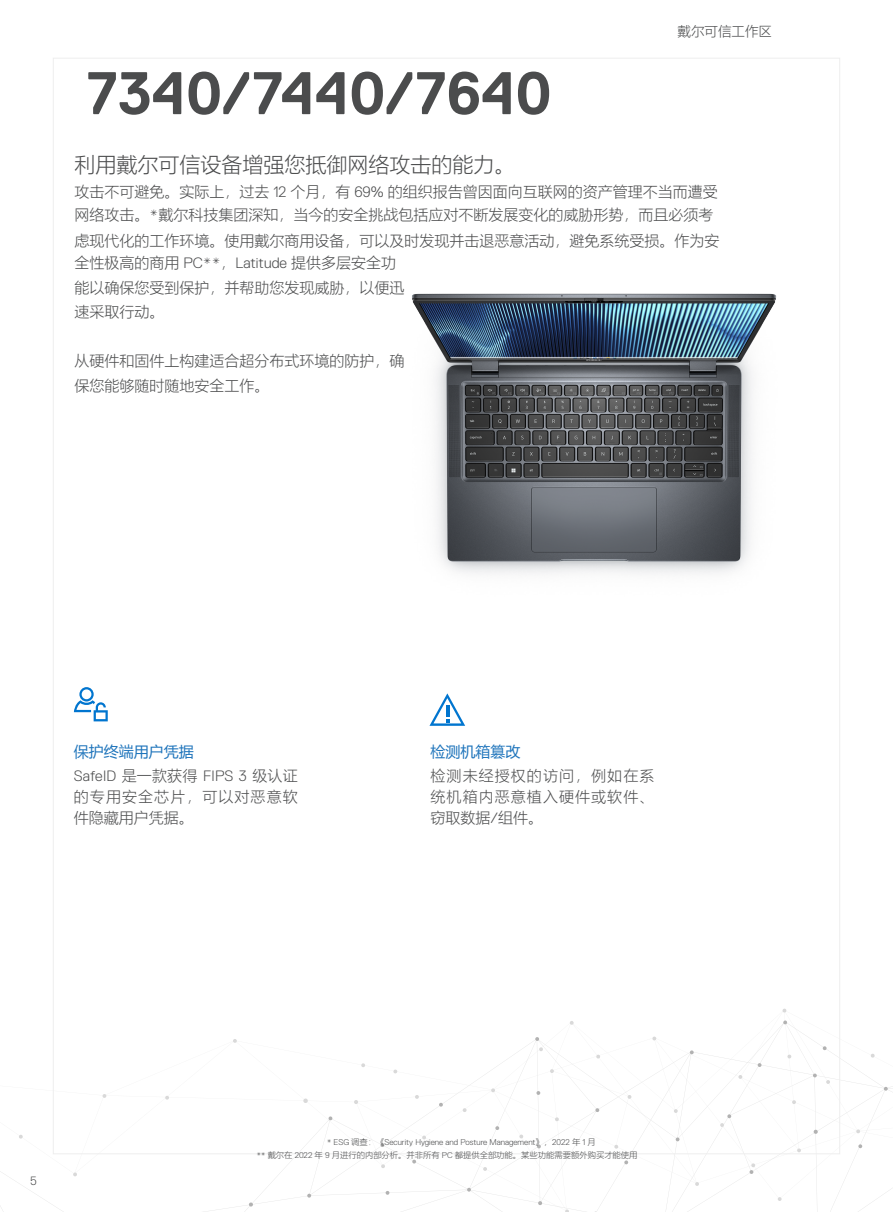
<style>
.page{position:relative;width:893px;height:1212px;background:#fff}
.page>*{position:absolute;margin:0;border:0;box-sizing:border-box;transform-origin:0 0}
.t1{font:700 60px "Dell Replica";color:#4b4c4d}
.t2{font:300 21px "Microsoft Ya Hei";color:#4b4c4d}
.t3{font:300 15px/21px "Microsoft Ya Hei";color:#4b4c4d}
.t4{font:300 15px/21px "Microsoft Ya Hei";letter-spacing:.07em;color:#4b4c4d}
.t5{font:300 15px "Dell Replica";letter-spacing:.015em;color:#4b4c4d}
.t6{font:15px "Microsoft Ya Hei";color:#1e74bb}
.t7{font:300 13.5px "Microsoft Ya Hei";color:#4b4c4d}
.t8{font:300 12px "Dell Replica";color:#4b4c4d}
.t9{font:300 8.25px "Dell Replica";color:#4b4c4d}
.t10{font:300 8.25px "Microsoft Ya Hei";color:#4b4c4d}
.s1{font-family:"Dell Replica"}
.s2{font-family:"Microsoft Ya Hei"}
</style>
<div class="page">
<svg style="left:0;top:1008px;width:893px;height:204px"></svg>
<svg style="left:758px;top:1063px;width:4px;height:4px"></svg>
<svg style="left:823px;top:1046px;width:4px;height:4px"></svg>
<svg style="left:814px;top:1130px;width:4px;height:4px"></svg>
<svg style="left:813px;top:1073px;width:4px;height:4px"></svg>
<svg style="left:884px;top:1087px;width:4px;height:4px"></svg>
<svg style="left:690px;top:1050px;width:4px;height:4px"></svg>
<svg style="left:783px;top:1020px;width:4px;height:4px"></svg>
<svg style="left:535px;top:1037px;width:4px;height:4px"></svg>
<svg style="left:537px;top:1144px;width:4px;height:4px"></svg>
<svg style="left:380px;top:1143px;width:4px;height:4px"></svg>
<svg style="left:249px;top:1202px;width:4px;height:4px"></svg>
<svg style="left:538px;top:1201px;width:4px;height:4px"></svg>
<svg style="left:595px;top:1108px;width:4px;height:4px"></svg>
<svg style="left:749px;top:1163px;width:6px;height:11px"></svg>
<svg style="left:307px;top:1193px;width:4px;height:4px"></svg>
<svg style="left:328px;top:1116px;width:4px;height:4px"></svg>
<svg style="left:439px;top:1103px;width:4px;height:4px"></svg>
<svg style="left:467px;top:1188px;width:4px;height:3px"></svg>
<svg style="left:386px;top:1191px;width:4px;height:4px"></svg>
<svg style="left:676px;top:1137px;width:4px;height:4px"></svg>
<svg style="left:720px;top:1114px;width:11px;height:13px"></svg>
<svg style="left:858px;top:1144px;width:4px;height:4px"></svg>
<svg style="left:624px;top:1160px;width:4px;height:4px"></svg>
<svg style="left:495px;top:1126px;width:4px;height:4px"></svg>
<svg style="left:536px;top:1091px;width:4px;height:4px"></svg>
<svg style="left:412px;top:1159px;width:4px;height:4px"></svg>
<img style="left:412px;top:293px;width:365px;height:280px">
<svg style="left:74px;top:687px;width:34px;height:34px"></svg>
<svg style="left:429px;top:693px;width:36px;height:33px"></svg>
<p class="t7" style="left:677px;top:22px;width:96px">戴尔可信工作区</p>
<h1 class="t1" style="left:86px;top:60px;width:467px">7340/7440/7640</h1>
<h2 class="t2" style="left:75px;top:150px;width:442px">利用戴尔可信设备增强您抵御网络攻击的能力。</h2>
<p class="t3" style="left:75px;top:179px;width:645px;line-height:23.4px">攻击不可避免。实际上，过去 <span class="s1">12</span> 个月，有 <span class="s1">69%</span> 的组织报告曾因面向互联网的资产管理不当而遭受网络攻击。<span class="s1">*</span>戴尔科技集团深知，当今的安全挑战包括应对不断发展变化的威胁形势，而且必须考</p>
<p class="t3" style="left:75px;top:229px;width:646px;line-height:22.2px">虑现代化的工作环境。使用戴尔商用设备，可以及时发现并击退恶意活动，避免系统受损。作为安全性极高的商用 <span class="s1">PC**</span>，<span class="s1">Latitude</span> 提供多层安全功</p>
<p class="t3" style="left:75px;top:275px;width:331px;line-height:23.9px">能以确保您受到保护，并帮助您发现威胁，以便迅速采取行动。</p>
<p class="t3" style="left:75px;top:348px;width:331px;line-height:24.8px">从硬件和固件上构建适合超分布式环境的防护，确保您能够随时随地安全工作。</p>
<p class="t6" style="left:74px;top:742px;width:121px">保护终端用户凭据</p>
<p class="t5" style="left:74px;top:768px;width:225px">SafeID <span class="s2">是一款获得</span> FIPS 3 <span class="s2">级认证</span></p>
<p class="t4" style="left:74px;top:786px;width:225px">的专用安全芯片，可以对恶意软件隐藏用户凭据。</p>
<p class="t6" style="left:431px;top:742px;width:91px">检测机箱篡改</p>
<p class="t3" style="left:431px;top:765px;width:225px;text-align:justify">检测未经授权的访问，例如在系统机箱内恶意植入硬件或软件、窃取数据<span class="s1">/</span>组件。</p>
<p class="t8" style="left:30px;top:1174px;width:8px">5</p>
<p class="t9" style="left:327px;top:1137px;width:270px">* ESG <span class="s2">调查：《</span>Security Hygiene and Posture Management<span class="s2">》，</span>2022 <span class="s2">年</span> 1 <span class="s2">月</span></p>
<p class="t10" style="left:257px;top:1150px;width:382px"><span class="s1">**</span> 戴尔在 <span class="s1">2022</span> 年 <span class="s1">9</span> 月进行的内部分析。并非所有 <span class="s1">PC</span> 都提供全部功能。某些功能需要额外购买才能使用</p>
</div>
